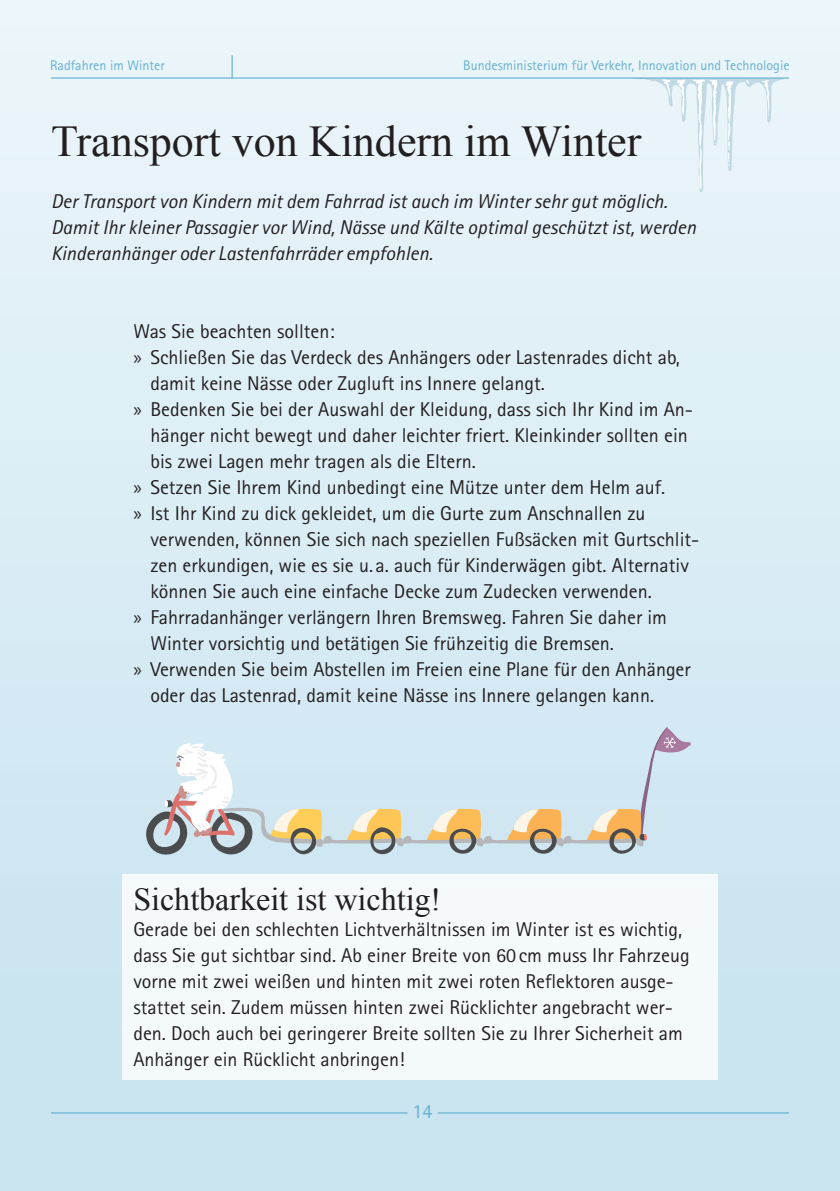
<style>
.page{position:relative;width:840px;height:1191px;background:#fff}
.page>*{position:absolute;margin:0;border:0;box-sizing:border-box;transform-origin:0 0}
.t1{font:44px "Times New Roman";color:#231f20}
.t2{font:32px "Times New Roman";color:#231f20}
.t3{font:20px/26px "Rotis Sans Serif";color:#231f20}
.t4{font:italic 20px/26px "Rotis Sans Serif";color:#231f20}
.t5{font:20px "Rotis Sans Serif";color:#66b1d0}
.t6{font:14px "Rotis Sans Serif";color:#66b1d0}
.s1{font-family:"Myriad Pro"}
</style>
<div class="page">
<div style="left:0;top:0;width:839px;height:1191px;background:linear-gradient(to bottom,#ecf6fb,#c5e1ef)"></div>
<svg style="left:630px;top:79px;width:153px;height:114px;background:#e4f1f7"></svg>
<hr style="left:51px;top:77px;width:737px;height:2px;background:#66b1d0">
<hr style="left:51px;top:1112px;width:737px;height:1px;background:#66b1d0">
<div style="left:407px;top:1104px;width:30px;height:20px;background:#cae4f0"></div>
<svg style="left:231px;top:55px;width:1px;height:23px"></svg>
<div style="left:122px;top:874px;width:595px;height:205px;background:#f4f9fc"></div>
<svg style="left:144px;top:726px;width:547px;height:134px;background:#d0dcde"></svg>
<p class="t6" style="left:50px;top:57px;width:116px">Radfahren im Winter</p>
<p class="t6" style="left:463px;top:57px;width:328px">Bundesministerium für Verkehr, Innovation und Technologie</p>
<h1 class="t1" style="left:51px;top:112px;width:591px">Transport von Kindern im Winter</h1>
<p class="t4" style="left:51px;top:188px;width:646px">Der Transport von Kindern mit dem Fahrrad ist auch im Winter sehr gut möglich.<br>Damit Ihr kleiner Passagier vor Wind, Nässe und Kälte optimal geschützt ist, werden<br>Kinderanhänger oder Lastenfahrräder empfohlen.</p>
<p class="t3" style="left:133px;top:318px;width:203px">Was Sie beachten sollten:</p>
<p class="t3" style="left:133px;top:344px;width:548px"><span class="s1">»</span> Schließen Sie das Verdeck des Anhängers oder Lastenrades dicht ab,</p>
<p class="t3" style="left:150px;top:370px;width:395px">damit keine Nässe oder Zugluft ins Innere gelangt.</p>
<p class="t3" style="left:133px;top:396px;width:561px"><span class="s1">»</span> Bedenken Sie bei der Auswahl der Kleidung, dass sich Ihr Kind im An-</p>
<p class="t3" style="left:150px;top:422px;width:538px">hänger nicht bewegt und daher leichter friert. Kleinkinder sollten ein</p>
<p class="t3" style="left:150px;top:448px;width:327px">bis zwei Lagen mehr tragen als die Eltern.</p>
<p class="t3" style="left:133px;top:474px;width:533px"><span class="s1">»</span> Setzen Sie Ihrem Kind unbedingt eine Mütze unter dem Helm auf.</p>
<p class="t3" style="left:133px;top:500px;width:513px"><span class="s1">»</span> Ist Ihr Kind zu dick gekleidet, um die Gurte zum Anschnallen zu</p>
<p class="t3" style="left:150px;top:526px;width:550px">verwenden, können Sie sich nach speziellen Fußsäcken mit Gurtschlit-</p>
<p class="t3" style="left:150px;top:552px;width:539px">zen erkundigen, wie es sie u. a. auch für Kinderwägen gibt. Alternativ</p>
<p class="t3" style="left:150px;top:578px;width:502px">können Sie auch eine einfache Decke zum Zudecken verwenden.</p>
<p class="t3" style="left:133px;top:604px;width:535px"><span class="s1">»</span> Fahrradanhänger verlängern Ihren Bremsweg. Fahren Sie daher im</p>
<p class="t3" style="left:150px;top:630px;width:465px">Winter vorsichtig und betätigen Sie frühzeitig die Bremsen.</p>
<p class="t3" style="left:133px;top:656px;width:558px"><span class="s1">»</span> Verwenden Sie beim Abstellen im Freien eine Plane für den Anhänger</p>
<p class="t3" style="left:150px;top:682px;width:505px">oder das Lastenrad, damit keine Nässe ins Innere gelangen kann.</p>
<h2 class="t2" style="left:133px;top:878px;width:309px">Sichtbarkeit ist wichtig!</h2>
<p class="t3" style="left:133px;top:916px;width:557px">Gerade bei den schlechten Lichtverhältnissen im Winter ist es wichtig, dass Sie gut sichtbar sind. Ab einer Breite von 60cm muss Ihr Fahrzeug vorne mit zwei weißen und hinten mit zwei roten Reflektoren ausge&shy;stattet sein. Zudem müssen hinten zwei Rücklichter angebracht wer&shy;den. Doch auch bei geringerer Breite sollten Sie zu Ihrer Sicherheit am Anhänger ein Rücklicht anbringen!</p>
<p class="t5" style="left:412px;top:1099px;width:21px">14</p>
</div>
